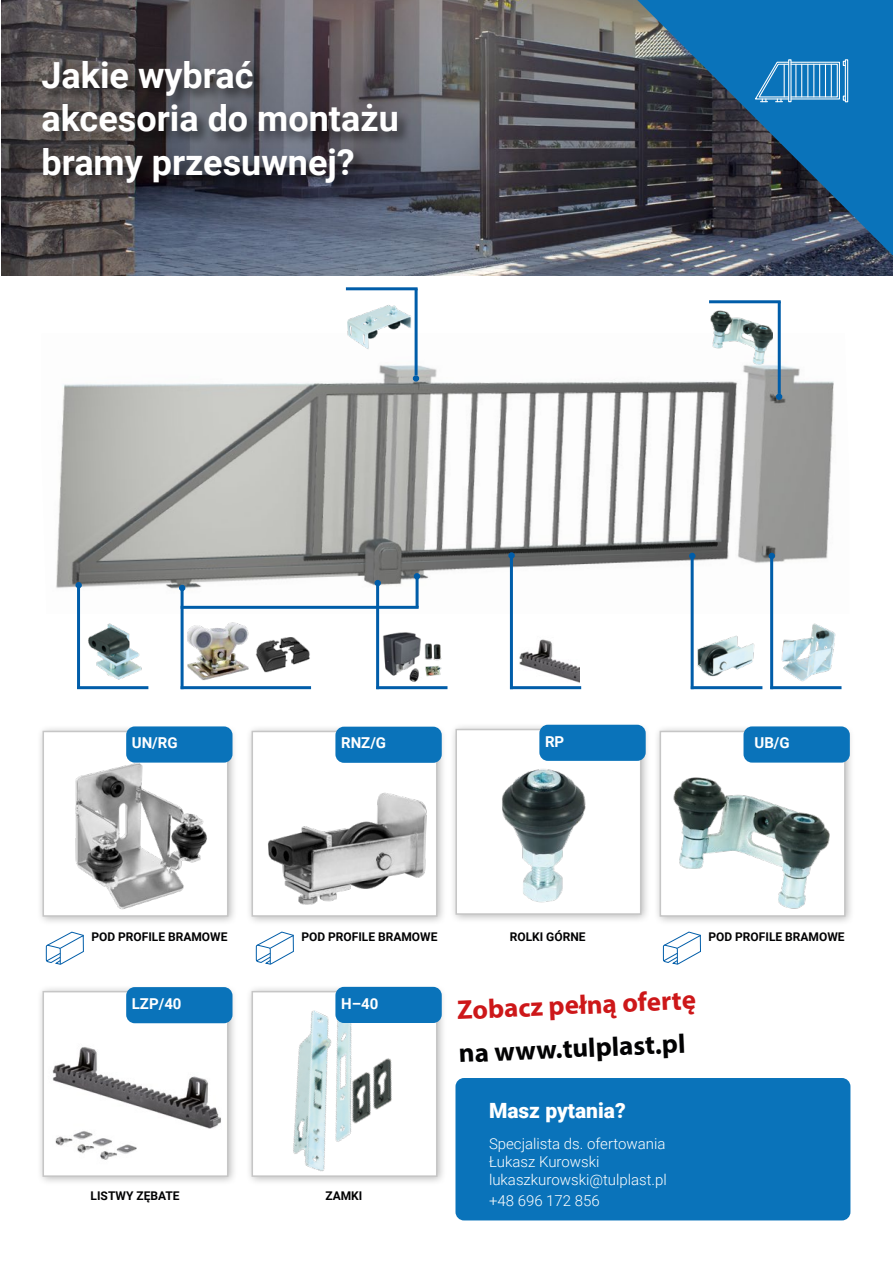
<style>
.page{position:relative;width:893px;height:1263px;background:#fff}
.page>*{position:absolute;margin:0;border:0;box-sizing:border-box;transform-origin:0 0}
.t1{font:700 36px "Roboto";color:#fff}
.t2{font:700 27px "Myriad Pro";color:#cd1719}
.t3{font:700 27px "Myriad Pro";color:#020203}
.t4{font:900 21px "Roboto";color:#fff}
.t5{font:300 15px/21.6px "Roboto";color:#fff}
.t6{font:700 15px "Roboto";color:#fff}
.t7{font:700 12px "Roboto";color:#020203}
</style>
<div class="page">
<img style="left:1px;top:0;width:892px;height:275px">
<div style="left:41px;top:59px;width:370px;height:137px;background:#000;opacity:.52"></div>
<img style="left:56px;top:333px;width:778px;height:281px">
<svg style="left:179px;top:585px;width:6px;height:6px"></svg>
<svg style="left:414px;top:573px;width:6px;height:6px"></svg>
<hr style="left:181px;top:590px;width:3px;height:99px;background:#005da9">
<hr style="left:181px;top:686px;width:130px;height:3px;background:#005da9">
<hr style="left:181px;top:606px;width:238px;height:3px;background:#005da9">
<img style="left:187px;top:622px;width:62px;height:58px">
<div style="left:508px;top:552px;width:7px;height:7px;border:2px solid #005da9;border-radius:50%"></div>
<hr style="left:510px;top:557px;width:3px;height:132px;background:#005da9">
<hr style="left:510px;top:686px;width:71px;height:3px;background:#005da9">
<svg style="left:375px;top:580px;width:6px;height:6px"></svg>
<hr style="left:376px;top:584px;width:3px;height:105px;background:#005da9">
<hr style="left:416px;top:577px;width:3px;height:30px;background:#005da9">
<hr style="left:376px;top:686px;width:71px;height:3px;background:#005da9">
<svg style="left:689px;top:553px;width:6px;height:6px"></svg>
<hr style="left:691px;top:558px;width:3px;height:131px;background:#005da9">
<hr style="left:691px;top:686px;width:71px;height:3px;background:#005da9">
<svg style="left:769px;top:553px;width:6px;height:6px"></svg>
<hr style="left:770px;top:558px;width:3px;height:131px;background:#005da9">
<hr style="left:770px;top:686px;width:71px;height:3px;background:#005da9">
<div style="left:75px;top:582px;width:7px;height:6px;border:2px solid #005da9;border-radius:50%"></div>
<hr style="left:77px;top:587px;width:3px;height:102px;background:#005da9">
<hr style="left:77px;top:686px;width:71px;height:3px;background:#005da9">
<div style="left:413px;top:375px;width:6px;height:7px;border:2px solid #005da9;border-radius:50%"></div>
<hr style="left:415px;top:289px;width:3px;height:86px;background:#005da9">
<hr style="left:346px;top:287px;width:72px;height:3px;background:#005da9">
<div style="left:776px;top:393px;width:6px;height:7px;border:2px solid #005da9;border-radius:50%"></div>
<hr style="left:778px;top:302px;width:3px;height:92px;background:#005da9">
<hr style="left:709px;top:300px;width:72px;height:3px;background:#005da9">
<img style="left:88px;top:623px;width:54px;height:57px">
<img style="left:383px;top:632px;width:59px;height:50px">
<img style="left:519px;top:639px;width:60px;height:44px">
<img style="left:781px;top:623px;width:55px;height:59px">
<img style="left:709px;top:310px;width:64px;height:59px">
<img style="left:341px;top:305px;width:71px;height:46px">
<img style="left:693px;top:632px;width:62px;height:46px">
<img style="left:255px;top:637px;width:55px;height:36px">
<svg style="left:637px;top:0;width:256px;height:255px;background:#25567c"></svg>
<div style="left:36px;top:724px;width:202px;height:202px;background:#000;opacity:.28"></div>
<div style="left:43px;top:731px;width:185px;height:185px;background:#fff"></div>
<img style="left:75px;top:757px;width:132px;height:153px">
<div style="left:43px;top:731px;width:185px;height:186px;border:2px solid #c6c6c6"></div>
<div style="left:36px;top:984px;width:202px;height:203px;background:#000;opacity:.28"></div>
<div style="left:43px;top:992px;width:185px;height:184px;background:#fff"></div>
<img style="left:52px;top:1047px;width:169px;height:82px">
<div style="left:43px;top:991px;width:185px;height:186px;border:2px solid #c6c6c6"></div>
<div style="left:126px;top:726px;width:106px;height:37px;background:#0a73ba;border-radius:9px"></div>
<div style="left:126px;top:987px;width:106px;height:36px;background:#0a73ba;border-radius:9px"></div>
<div style="left:245px;top:724px;width:202px;height:202px;background:#000;opacity:.28"></div>
<div style="left:252px;top:731px;width:185px;height:185px;background:#fff"></div>
<img style="left:268px;top:792px;width:159px;height:113px">
<div style="left:252px;top:731px;width:185px;height:186px;border:2px solid #c6c6c6"></div>
<div style="left:245px;top:984px;width:202px;height:203px;background:#000;opacity:.28"></div>
<img style="left:255px;top:994px;width:176px;height:180px">
<div style="left:252px;top:991px;width:185px;height:186px;border:2px solid #c6c6c6"></div>
<div style="left:335px;top:727px;width:107px;height:36px;background:#0a73ba;border-radius:9px"></div>
<div style="left:335px;top:987px;width:107px;height:36px;background:#0a73ba;border-radius:9px"></div>
<div style="left:653px;top:724px;width:202px;height:202px;background:#000;opacity:.28"></div>
<div style="left:660px;top:731px;width:185px;height:185px;background:#fff"></div>
<img style="left:673px;top:777px;width:157px;height:132px">
<div style="left:660px;top:731px;width:185px;height:186px;border:2px solid #c6c6c6"></div>
<div style="left:743px;top:726px;width:107px;height:37px;background:#0a73ba;border-radius:9px"></div>
<svg style="left:46px;top:932px;width:38px;height:33px"></svg>
<svg style="left:256px;top:932px;width:38px;height:32px"></svg>
<svg style="left:663px;top:932px;width:38px;height:32px"></svg>
<img style="left:52px;top:1114px;width:91px;height:46px">
<div style="left:449px;top:722px;width:202px;height:202px;background:#000;opacity:.28"></div>
<div style="left:456px;top:729px;width:185px;height:185px;background:#fff"></div>
<img style="left:502px;top:759px;width:84px;height:144px">
<div style="left:455px;top:729px;width:186px;height:186px;border:2px solid #c6c6c6"></div>
<div style="left:539px;top:725px;width:107px;height:36px;background:#0a73ba;border-radius:9px"></div>
<div style="left:788px;top:59px;width:3px;height:43px;border:1px solid #fefefe"></div>
<div style="left:845px;top:59px;width:3px;height:43px;border:1px solid #fefefe"></div>
<svg style="left:755px;top:61px;width:91px;height:41px;background:#4494ca"></svg>
<div style="left:455px;top:1078px;width:395px;height:142px;background:#0a73ba;border-radius:9px"></div>
<p class="t1" style="left:41px;top:50px;width:214px">Jakie wybrać</p>
<p class="t1" style="left:41px;top:93px;width:359px">akcesoria do montażu</p>
<p class="t1" style="left:41px;top:136px;width:315px">bramy przesuwnej?</p>
<p class="t6" style="left:132px;top:732px;width:47px">UN/RG</p>
<p class="t6" style="left:341px;top:732px;width:47px">RNZ/G</p>
<p class="t6" style="left:545px;top:731px;width:21px">RP</p>
<p class="t6" style="left:754px;top:732px;width:37px">UB/G</p>
<p class="t7" style="left:510px;top:929px;width:77px">ROLKI GÓRNE</p>
<p class="t7" style="left:91px;top:928px;width:138px">POD PROFILE BRAMOWE</p>
<p class="t7" style="left:301px;top:928px;width:138px">POD PROFILE BRAMOWE</p>
<p class="t7" style="left:708px;top:928px;width:138px">POD PROFILE BRAMOWE</p>
<p class="t6" style="left:132px;top:993px;width:51px">LZP/40</p>
<p class="t7" style="left:91px;top:1187px;width:91px">LISTWY ZĘBATE</p>
<p class="t6" style="left:341px;top:993px;width:39px">H–40</p>
<p class="t7" style="left:325px;top:1187px;width:39px">ZAMKI</p>
<p class="t2" style="left:456px;top:991px;width:240px;rotate:-2deg">Zobacz pełną ofertę</p>
<p class="t3" style="left:458px;top:1034px;width:228px;rotate:-2deg">na www.tulplast.pl</p>
<p class="t4" style="left:489px;top:1096px;width:138px">Masz pytania?</p>
<p class="t5" style="left:489px;top:1132px;width:178px">Specjalista ds. ofertowania</p>
<p class="t5" style="left:489px;top:1150px;width:112px">Łukasz Kurowski</p>
<p class="t5" style="left:489px;top:1168px;width:179px">lukaszkurowski@tulplast.pl +48 696 172 856</p>
</div>
